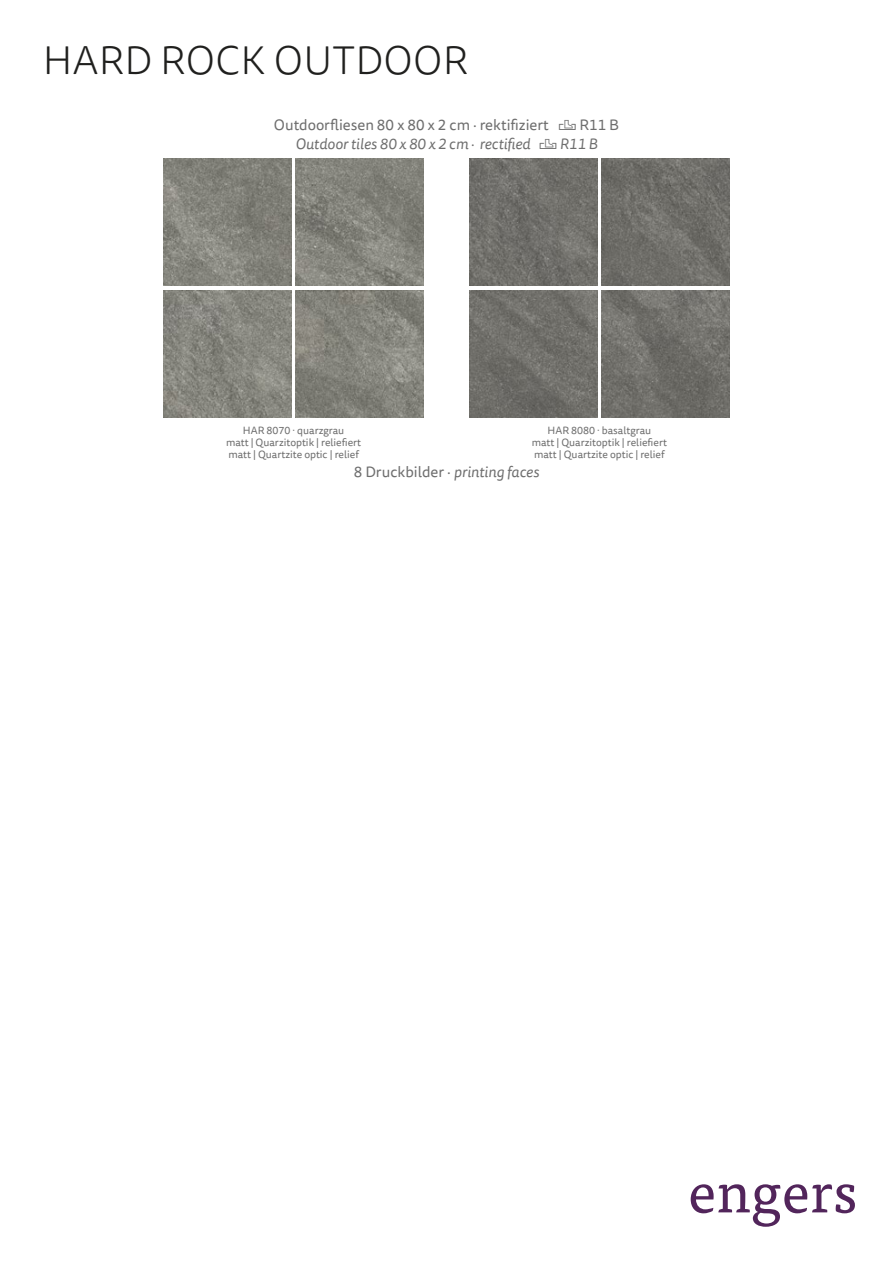
<style>
.page{position:relative;width:893px;height:1263px;background:#fff}
.page>*{position:absolute;margin:0;border:0;box-sizing:border-box;transform-origin:0 0}
.t1{font:300 40.2px "Tisa Sans Pro";letter-spacing:.01em;color:#20201e}
.Engers_Headlines{font:15px/19.5px "Tisa Sans Pro";color:#6e6e6e;text-align:center}
.Engers_PUe_NEU{font:10.5px/12px "Tisa Sans Pro";color:#6e6e6e;text-align:center}
.s1{font-family:"Engers Pikto"}
.s2{font-style:italic}
</style>
<div class="page">
<img style="left:470px;top:158px;width:127px;height:128px">
<img style="left:601px;top:158px;width:128px;height:128px">
<img style="left:470px;top:290px;width:127px;height:128px">
<img style="left:601px;top:290px;width:128px;height:128px">
<img style="left:164px;top:290px;width:127px;height:128px">
<img style="left:296px;top:290px;width:127px;height:128px">
<img style="left:164px;top:158px;width:127px;height:128px">
<img style="left:296px;top:158px;width:127px;height:128px">
<svg style="left:691px;top:1184px;width:164px;height:43px"></svg>
<p class="t1" style="left:43px;top:34px;width:427px">HARD ROCK OUTDOOR</p>
<p class="Engers_Headlines" style="left:274px;top:115px;width:347px">Outdoorfliesen 80 x 80 x 2 cm · rektifiziert <span class="s1">S</span> R11 B<br><span class="s2">Outdoor tiles 80 x 80 x 2 cm · rectified</span> <span class="s1">S</span> <span class="s2">R11 B</span></p>
<p class="Engers_PUe_NEU" style="left:226px;top:425px;width:137px">HAR 8070 · quarzgrau<br>matt | Quarzitoptik | reliefiert matt | Quartzite optic | relief</p>
<p class="Engers_PUe_NEU" style="left:532px;top:425px;width:137px">HAR 8080 · basaltgrau<br>matt | Quarzitoptik | reliefiert matt | Quartzite optic | relief</p>
<p class="Engers_Headlines" style="left:354px;top:463px;width:187px">8 Druckbilder · <span class="s2">printing faces</span></p>
</div>
